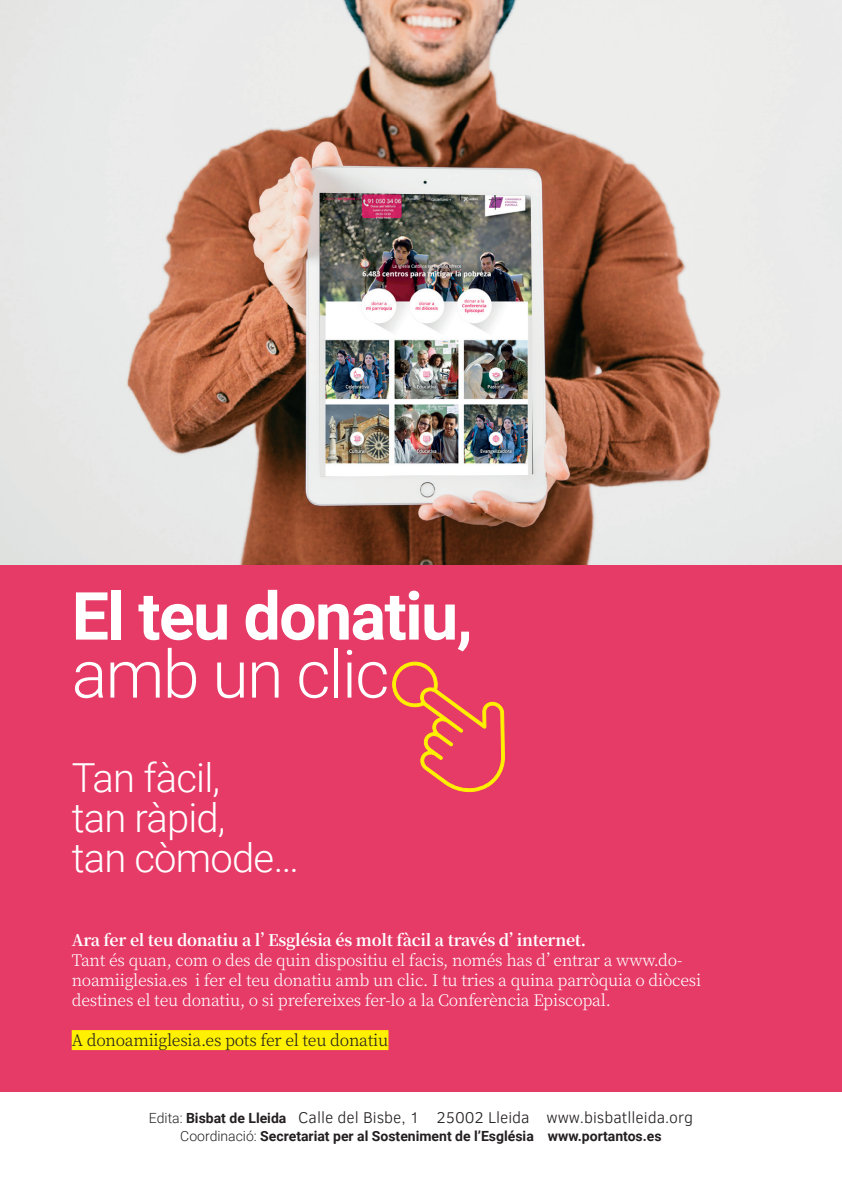
<style>
.page{position:relative;width:842px;height:1191px;background:#fff}
.page>*{position:absolute;margin:0;border:0;box-sizing:border-box;transform-origin:0 0}
.t1{font:700 66.4px "Roboto";letter-spacing:-.025em;color:#fff}
.t2{font:300 66.4px "Roboto";letter-spacing:-.025em;color:#fff}
.t3{font:300 40px/40px "Roboto";letter-spacing:-.02em;color:#fff}
.t4{font:300 16px/20px "Noto Serif TC";letter-spacing:-.015em;color:#fff}
.t5{font:300 16px "Clear Sans";color:#231f20}
.t6{font:700 16px "Noto Serif TC";letter-spacing:-.015em;color:#fff}
.t7{font:300 16px "Noto Serif TC";letter-spacing:-.015em;color:#231f20}
.t8{font:700 14px "Roboto";color:#231f20}
.s1{font-family:"Roboto";font-size:14px}
.s2{font-family:"Roboto";font-weight:700;font-size:14px}
.s3{font-weight:300}
</style>
<div class="page">
<div style="left:0;top:0;width:842px;height:1091px;background:#e63a67"></div>
<div style="left:72px;top:1030px;width:316px;height:20px;background:#fff101"></div>
<img style="left:0;top:0;width:842px;height:564px">
<img style="left:320px;top:193px;width:212px;height:283px">
<svg style="left:392px;top:661px;width:113px;height:131px"></svg>
<h1 class="t1" style="left:72px;top:569px;width:403px">El teu donatiu,</h1>
<h1 class="t2" style="left:72px;top:627px;width:319px">amb un clic</h1>
<h2 class="t3" style="left:72px;top:756px;width:229px">Tan fàcil,<br>tan ràpid,<br>tan còmode…</h2>
<p class="t6" style="left:72px;top:931px;width:516px">Ara fer el teu donatiu a l’Església és molt fàcil a través d’internet.</p>
<p class="t4" style="left:72px;top:950px;width:631px">Tant és quan, com o des de quin dispositiu el facis, només has d’entrar a www.do&shy;noamiiglesia.es i fer el teu donatiu amb un clic. I tu tries a quina parròquia o diòcesi destines el teu donatiu, o si prefereixes fer-lo a la Conferència Episcopal.</p>
<p class="t7" style="left:72px;top:1031px;width:318px">A donoamiiglesia.es pots fer el teu donatiu</p>
<p class="t5" style="left:149px;top:1106px;width:546px"><span class="s1">Edita:</span> <span class="s2">Bisbat de Lleida</span> Calle del Bisbe, 1 25002 Lleida www.bisbatlleida.org</p>
<p class="t8" style="left:180px;top:1126px;width:483px"><span class="s3">Coordinació:</span> Secretariat per al Sosteniment de l’Església www.portantos.es</p>
</div>
